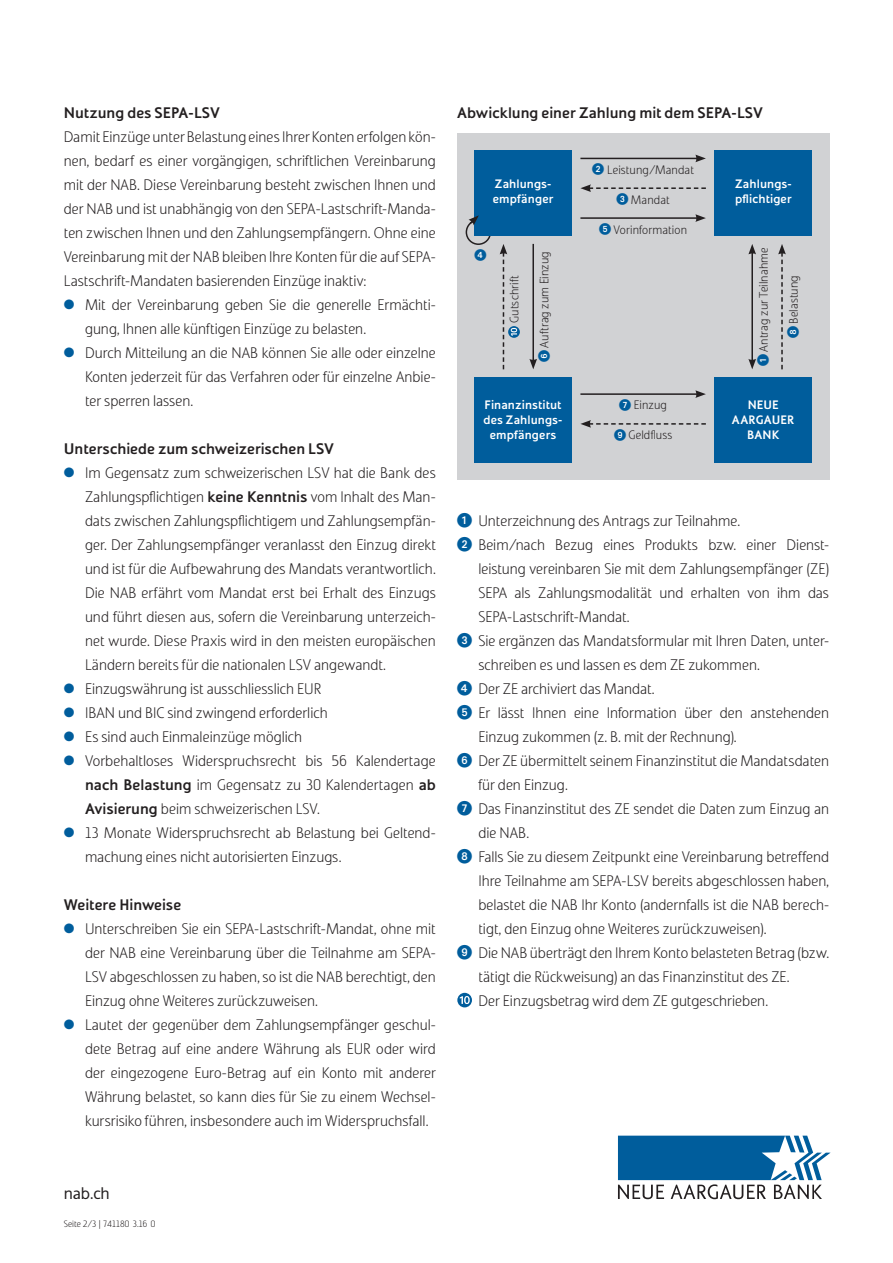
<style>
.page{position:relative;width:893px;height:1263px;background:#fff}
.page>*{position:absolute;margin:0;border:0;box-sizing:border-box;transform-origin:0 0}
.t1{font:16.5px "Solo Sans";color:#231f20}
.t2{font:300 15px/24px "Solo Sans";color:#231f20;text-align:justify}
.t3{font:700 15px "Solo Sans";letter-spacing:-.005em;color:#231f20}
.t4{font:300 12px "Solo Sans";letter-spacing:.01em;color:#231f20}
.t5{font:700 12px/15px "Solo Sans";letter-spacing:.005em;color:#fff}
.t6{font:12px "European Pi One";color:#005d9c}
.t7{font:300 9px "Solo Sans";color:#231f20}
.s1{color:#005d9c}
.s2{font-weight:700}
.s3{font-family:"European Pi One";font-weight:400;color:#005d9c}
</style>
<div class="page">
<svg style="left:618px;top:1136px;width:213px;height:63px"></svg>
<svg style="left:457px;top:993px;width:15px;height:14px"></svg>
<svg style="left:460px;top:996px;width:8px;height:8px"></svg>
<div style="left:457px;top:133px;width:372px;height:347px;background:#d1d2d4"></div>
<div style="left:593px;top:164px;width:11px;height:10px;background:#fff;border-radius:50%"></div>
<div style="left:617px;top:194px;width:11px;height:10px;background:#fff;border-radius:50%"></div>
<div style="left:600px;top:224px;width:10px;height:10px;background:#fff;border-radius:50%"></div>
<div style="left:475px;top:249px;width:10px;height:10px;background:#fff;border-radius:50%"></div>
<div style="left:539px;top:351px;width:10px;height:11px;background:#fff;border-radius:50%"></div>
<div style="left:788px;top:327px;width:10px;height:10px;background:#fff;border-radius:50%"></div>
<div style="left:758px;top:355px;width:10px;height:10px;background:#fff;border-radius:50%"></div>
<div style="left:620px;top:399px;width:10px;height:11px;background:#fff;border-radius:50%"></div>
<div style="left:615px;top:430px;width:10px;height:10px;background:#fff;border-radius:50%"></div>
<hr style="left:532px;top:244px;width:2px;height:117px;background:#231f20">
<svg style="left:529px;top:359px;width:8px;height:10px"></svg>
<div style="left:466px;top:219px;width:25px;height:26px;border:2px solid #231f20;border-radius:50%"></div>
<div style="left:474px;top:150px;width:98px;height:85px;background:#005d9c"></div>
<div style="left:474px;top:378px;width:98px;height:85px;background:#005d9c"></div>
<div style="left:714px;top:150px;width:98px;height:85px;background:#005d9c"></div>
<div style="left:714px;top:378px;width:98px;height:85px;background:#005d9c"></div>
<hr style="left:580px;top:158px;width:118px;height:1px;background:#231f20">
<svg style="left:695px;top:155px;width:11px;height:7px"></svg>
<svg style="left:580px;top:184px;width:126px;height:8px"></svg>
<hr style="left:580px;top:217px;width:118px;height:2px;background:#231f20">
<svg style="left:695px;top:214px;width:11px;height:8px"></svg>
<hr style="left:580px;top:393px;width:118px;height:2px;background:#231f20">
<svg style="left:695px;top:390px;width:11px;height:8px"></svg>
<svg style="left:580px;top:420px;width:126px;height:8px"></svg>
<hr style="left:751px;top:252px;width:2px;height:109px;background:#231f20">
<svg style="left:748px;top:359px;width:8px;height:10px"></svg>
<svg style="left:748px;top:244px;width:8px;height:10px"></svg>
<svg style="left:778px;top:244px;width:8px;height:125px"></svg>
<svg style="left:468px;top:215px;width:11px;height:11px"></svg>
<svg style="left:508px;top:326px;width:12px;height:12px"></svg>
<svg style="left:500px;top:244px;width:17px;height:125px"></svg>
<p class="t3" style="left:64px;top:103px;width:158px">Nutzung des SEPA-LSV</p>
<p class="t2" style="left:64px;top:125px;width:374px">Damit Einzüge unter Belastung eines Ihrer Konten erfolgen kön&shy;nen, bedarf es einer vorgängigen, schriftlichen Vereinbarung mit der NAB. Diese Vereinbarung besteht zwischen Ihnen und der NAB und ist unabhängig von den SEPA-Lastschrift-Manda&shy;ten zwischen Ihnen und den Zahlungsempfängern. Ohne eine Vereinbarung mit der NAB bleiben Ihre Konten für die auf SEPA-Lastschrift-Mandaten basierenden Einzüge inaktiv:</p>
<p class="t2" style="left:85px;top:293px;width:352px;text-indent:-21px"><span class="s1">●</span> Mit der Vereinbarung geben Sie die generelle Ermächti&shy;gung, Ihnen alle künftigen Einzüge zu belasten.</p>
<p class="t2" style="left:85px;top:341px;width:352px;text-indent:-21px"><span class="s1">●</span> Durch Mitteilung an die NAB können Sie alle oder einzelne Konten jederzeit für das Verfahren oder für einzelne Anbie&shy;ter sperren lassen.</p>
<p class="t3" style="left:64px;top:439px;width:272px">Unterschiede zum schweizerischen LSV</p>
<p class="t2" style="left:85px;top:461px;width:352px;text-indent:-21px"><span class="s1">●</span> Im Gegensatz zum schweizerischen LSV hat die Bank des Zahlungspflichtigen <span class="s2">keine Kenntnis</span> vom Inhalt des Man&shy;dats zwischen Zahlungspflichtigem und Zahlungsempfän&shy;ger. Der Zahlungsempfänger veranlasst den Einzug direkt und ist für die Aufbewahrung des Mandats verantwortlich.<br>Die NAB erfährt vom Mandat erst bei Erhalt des Einzugs und führt diesen aus, sofern die Vereinbarung unterzeich&shy;net wurde. Diese Praxis wird in den meisten europäischen Ländern bereits für die nationalen LSV angewandt.</p>
<p class="t2" style="left:64px;top:677px;width:259px"><span class="s1">●</span> Einzugswährung ist ausschliesslich EUR</p>
<p class="t2" style="left:64px;top:701px;width:265px"><span class="s1">●</span> IBAN und BIC sind zwingend erforderlich</p>
<p class="t2" style="left:64px;top:725px;width:240px"><span class="s1">●</span> Es sind auch Einmaleinzüge möglich</p>
<p class="t2" style="left:85px;top:749px;width:352px;text-indent:-21px"><span class="s1">●</span> Vorbehaltloses Widerspruchsrecht bis 56 Kalendertage <span class="s2">nach Belastung</span> im Gegensatz zu 30 Kalendertagen <span class="s2">ab Avisierung</span> beim schweizerischen LSV.</p>
<p class="t2" style="left:85px;top:821px;width:352px;text-indent:-21px"><span class="s1">●</span> 13 Monate Widerspruchsrecht ab Belastung bei Geltend&shy;machung eines nicht autorisierten Einzugs.</p>
<p class="t3" style="left:64px;top:895px;width:119px">Weitere Hinweise</p>
<p class="t2" style="left:85px;top:917px;width:352px;text-indent:-21px"><span class="s1">●</span> Unterschreiben Sie ein SEPA-Lastschrift-Mandat, ohne mit der NAB eine Vereinbarung über die Teilnahme am SEPA-LSV abgeschlossen zu haben, so ist die NAB berechtigt, den Einzug ohne Weiteres zurückzuweisen.</p>
<p class="t2" style="left:85px;top:1013px;width:352px;text-indent:-21px"><span class="s1">●</span> Lautet der gegenüber dem Zahlungsempfänger geschul&shy;dete Betrag auf eine andere Währung als EUR oder wird der eingezogene Euro-Betrag auf ein Konto mit anderer Währung belastet, so kann dies für Sie zu einem Wechsel&shy;kursrisiko führen, insbesondere auch im Widerspruchsfall.</p>
<p class="t3" style="left:457px;top:103px;width:307px">Abwicklung einer Zahlung mit dem SEPA-LSV</p>
<p class="t5" style="left:493px;top:176px;width:62px">Zahlungs&shy;empfänger</p>
<p class="t6" style="left:474px;top:248px;width:13px">4</p>
<p class="t4" style="left:508px;top:323px;width:49px;rotate:-90deg">Gutschrift</p>
<p class="t4" style="left:538px;top:362px;width:113px;rotate:-90deg"><span class="s3">6</span> Auftrag zum Einzug</p>
<p class="t5" style="left:484px;top:398px;width:80px;text-align:center">Finanzinstitut des Zahlungs&shy;empfängers</p>
<p class="t4" style="left:592px;top:163px;width:103px"><span class="s3">2</span> Leistung/Mandat</p>
<p class="t4" style="left:616px;top:193px;width:55px"><span class="s3">3</span> Mandat</p>
<p class="t4" style="left:599px;top:223px;width:89px"><span class="s3">5</span> Vorinformation</p>
<p class="t4" style="left:619px;top:398px;width:49px"><span class="s3">7</span> Einzug</p>
<p class="t4" style="left:614px;top:428px;width:60px"><span class="s3">9</span> Geldfluss</p>
<p class="t5" style="left:735px;top:176px;width:58px">Zahlungs&shy;pflichtiger</p>
<p class="t4" style="left:757px;top:366px;width:121px;rotate:-90deg"><span class="s3">1</span> Antrag zur Teilnahme</p>
<p class="t4" style="left:787px;top:338px;width:64px;rotate:-90deg"><span class="s3">8</span> Belastung</p>
<p class="t5" style="left:732px;top:398px;width:64px;text-align:center">NEUE<br>AARGAUER<br>BANK</p>
<p class="t2" style="left:457px;top:509px;width:285px"><span class="s3">1</span> Unterzeichnung des Antrags zur Teilnahme.</p>
<p class="t2" style="left:457px;top:533px;width:374px"><span class="s3">2</span> Beim/nach Bezug eines Produkts bzw. einer Dienst-</p>
<p class="t2" style="left:478px;top:557px;width:352px">leistung vereinbaren Sie mit dem Zahlungsempfänger (ZE)</p>
<p class="t2" style="left:478px;top:581px;width:352px">SEPA als Zahlungsmodalität und erhalten von ihm das</p>
<p class="t2" style="left:478px;top:605px;width:153px">SEPA-Lastschrift-Mandat.</p>
<p class="t2" style="left:457px;top:629px;width:374px"><span class="s3">3</span> Sie ergänzen das Mandatsformular mit Ihren Daten, unter-</p>
<p class="t2" style="left:478px;top:653px;width:283px">schreiben es und lassen es dem ZE zukommen.</p>
<p class="t2" style="left:457px;top:677px;width:199px"><span class="s3">4</span> Der ZE archiviert das Mandat.</p>
<p class="t2" style="left:457px;top:701px;width:373px"><span class="s3">5</span> Er lässt Ihnen eine Information über den anstehenden</p>
<p class="t2" style="left:478px;top:725px;width:260px">Einzug zukommen (z. B. mit der Rechnung).</p>
<p class="t2" style="left:457px;top:749px;width:374px"><span class="s3">6</span> Der ZE übermittelt seinem Finanzinstitut die Mandatsdaten</p>
<p class="t2" style="left:478px;top:773px;width:91px">für den Einzug.</p>
<p class="t2" style="left:457px;top:797px;width:374px"><span class="s3">7</span> Das Finanzinstitut des ZE sendet die Daten zum Einzug an</p>
<p class="t2" style="left:478px;top:821px;width:52px">die NAB.</p>
<p class="t2" style="left:457px;top:845px;width:374px"><span class="s3">8</span> Falls Sie zu diesem Zeitpunkt eine Vereinbarung betreffend</p>
<p class="t2" style="left:478px;top:869px;width:352px">Ihre Teilnahme am SEPA-LSV bereits abgeschlossen haben,</p>
<p class="t2" style="left:478px;top:893px;width:352px">belastet die NAB Ihr Konto (andernfalls ist die NAB berech-</p>
<p class="t2" style="left:478px;top:917px;width:290px">tigt, den Einzug ohne Weiteres zurückzuweisen).</p>
<p class="t2" style="left:457px;top:941px;width:374px"><span class="s3">9</span> Die NAB überträgt den Ihrem Konto belasteten Betrag (bzw.</p>
<p class="t2" style="left:478px;top:965px;width:313px">tätigt die Rückweisung) an das Finanzinstitut des ZE.</p>
<p class="t2" style="left:478px;top:989px;width:291px">Der Einzugsbetrag wird dem ZE gutgeschrieben.</p>
<p class="t1" style="left:64px;top:1184px;width:48px">nab.ch</p>
<p class="t7" style="left:64px;top:1219px;width:93px">Seite 2/3 | 741180 3.16 0</p>
</div>
